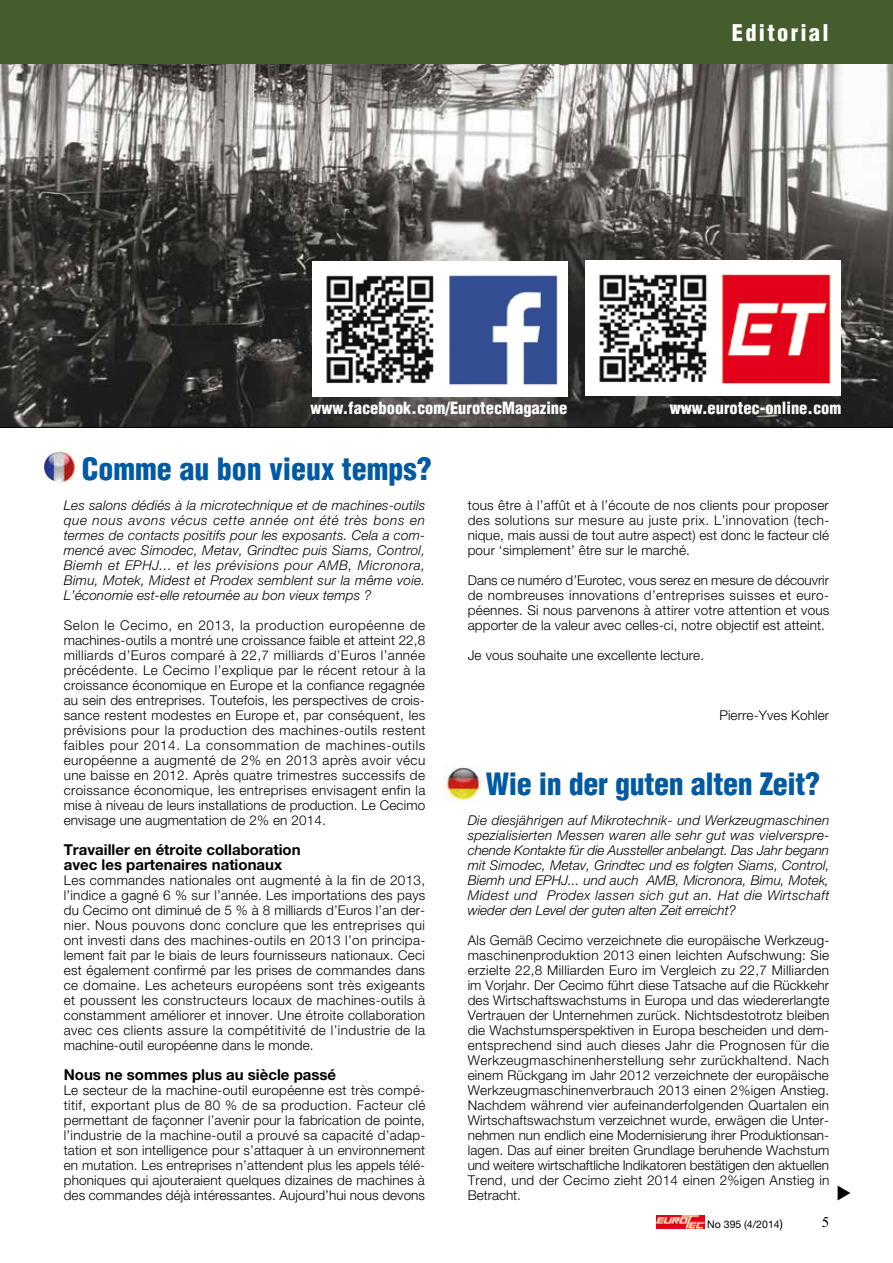
<style>
.page{position:relative;width:893px;height:1263px;background:#fff}
.page>*{position:absolute;margin:0;border:0;box-sizing:border-box;transform-origin:0 0}
.t1{font:900 condensed 30px "Helvetica";letter-spacing:-.01em;color:#005aa2}
.t2{font:900 condensed 22.5px "Helvetica";letter-spacing:.1em;color:#fff}
.t3{font:900 condensed 16.5px "Helvetica";color:#fff}
.t4{font:700 15px/15px "Helvetica Neue";color:#000}
.t5{font:300 13.5px/15px "Helvetica Neue";letter-spacing:.01em;color:#000;text-align:justify}
.t6{font:italic 300 13.5px/15px "Helvetica Neue";letter-spacing:.01em;color:#000;text-align:justify}
.t7{font:10.5px "Helvetica Neue";color:#000}
.s1{font-size:12px}
</style>
<div class="page">
<svg style="left:0;top:64px;width:893px;height:364px;background:#6c6b68"></svg>
<div style="left:0;top:0;width:893px;height:64px;background:#455c2d"></div>
<img style="left:44px;top:449px;width:32px;height:34px">
<img style="left:443px;top:765px;width:39px;height:36px">
<img style="left:313px;top:261px;width:255px;height:135px">
<img style="left:586px;top:260px;width:255px;height:135px">
<img style="left:657px;top:1215px;width:47px;height:13px">
<h2 class="t2" style="left:732px;top:18px;width:98px">Editorial</h2>
<p class="t3" style="left:310px;top:397px;width:258px">www.facebook.com/EurotecMagazine</p>
<p class="t3" style="left:670px;top:397px;width:173px">www.eurotec-online.com</p>
<h1 class="t1" style="left:82px;top:450px;width:351px">Comme au bon vieux temps?</h1>
<p class="t6" style="left:64px;top:497px;width:363px">Les salons dédiés à la microtechnique et de machines-outils que nous avons vécus cette année ont été très bons en termes de contacts positifs pour les exposants. Cela a com&shy;mencé avec Simodec, Metav, Grindtec puis Siams, Control, Biemh et EPHJ... et les prévisions pour AMB, Micronora, Bimu, Motek, Midest et Prodex semblent sur la même voie.<br>L’économie est-elle retournée au bon vieux temps ?</p>
<p class="t5" style="left:64px;top:617px;width:363px">Selon le Cecimo, en 2013, la production européenne de machines-outils a montré une croissance faible et atteint 22,8 milliards d’Euros comparé à 22,7 milliards d’Euros l’année précédente. Le Cecimo l’explique par le récent retour à la croissance économique en Europe et la confiance regagnée au sein des entreprises. Toutefois, les perspectives de crois&shy;sance restent modestes en Europe et, par conséquent, les prévisions pour la production des machines-outils restent faibles pour 2014. La consommation de machines-outils européenne a augmenté de 2% en 2013 après avoir vécu une baisse en 2012. Après quatre trimestres successifs de croissance économique, les entreprises envisagent enfin la mise à niveau de leurs installations de production. Le Cecimo envisage une augmentation de 2% en 2014.</p>
<p class="t4" style="left:64px;top:842px;width:238px">Travailler en étroite collaboration avec les partenaires nationaux</p>
<p class="t5" style="left:64px;top:872px;width:363px">Les commandes nationales ont augmenté à la fin de 2013, l’indice a gagné 6 % sur l’année. Les importations des pays du Cecimo ont diminué de 5 % à 8 milliards d’Euros l’an der&shy;nier. Nous pouvons donc conclure que les entreprises qui ont investi dans des machines-outils en 2013 l’on principa&shy;lement fait par le biais de leurs fournisseurs nationaux. Ceci est également confirmé par les prises de commandes dans ce domaine. Les acheteurs européens sont très exigeants et poussent les constructeurs locaux de machines-outils à constamment améliorer et innover. Une étroite collaboration avec ces clients assure la compétitivité de l’industrie de la machine-outil européenne dans le monde.</p>
<p class="t4" style="left:64px;top:1067px;width:274px">Nous ne sommes plus au siècle passé</p>
<p class="t5" style="left:64px;top:1082px;width:363px">Le secteur de la machine-outil européenne est très compé&shy;titif, exportant plus de 80 % de sa production. Facteur clé permettant de façonner l’avenir pour la fabrication de pointe, l’industrie de la machine-outil a prouvé sa capacité d’adap&shy;tation et son intelligence pour s’attaquer à un environnement en mutation. Les entreprises n’attendent plus les appels télé&shy;phoniques qui ajouteraient quelques dizaines de machines à des commandes déjà intéressantes. Aujourd’hui nous devons</p>
<p class="t5" style="left:468px;top:497px;width:363px">tous être à l’affût et à l’écoute de nos clients pour proposer des solutions sur mesure au juste prix. L’innovation (tech&shy;nique, mais aussi de tout autre aspect) est donc le facteur clé pour ‘simplement’ être sur le marché.</p>
<p class="t5" style="left:468px;top:572px;width:363px">Dans ce numéro d’Eurotec, vous serez en mesure de découvrir de nombreuses innovations d’entreprises suisses et euro&shy;péennes. Si nous parvenons à attirer votre attention et vous apporter de la valeur avec celles-ci, notre objectif est atteint.</p>
<p class="t5" style="left:468px;top:647px;width:238px">Je vous souhaite une excellente lecture.</p>
<p class="t5" style="left:719px;top:707px;width:111px">Pierre-Yves Kohler</p>
<h1 class="t1" style="left:486px;top:765px;width:336px">Wie in der guten alten Zeit?</h1>
<p class="t6" style="left:468px;top:812px;width:363px">Die diesjährigen auf Mikrotechnik- und Werkzeugmaschinen spezialisierten Messen waren alle sehr gut was vielverspre&shy;chende Kontakte für die Aussteller anbelangt. Das Jahr begann mit Simodec, Metav, Grindtec und es folgten Siams, Control, Biemh und EPHJ... und auch AMB, Micronora, Bimu, Motek, Midest und Prodex lassen sich gut an. Hat die Wirtschaft wieder den Level der guten alten Zeit erreicht?</p>
<p class="t5" style="left:468px;top:932px;width:363px">Als Gemäß Cecimo verzeichnete die europäische Werkzeug&shy;maschinenproduktion 2013 einen leichten Aufschwung: Sie erzielte 22,8 Milliarden Euro im Vergleich zu 22,7 Milliarden im Vorjahr. Der Cecimo führt diese Tatsache auf die Rückkehr des Wirtschaftswachstums in Europa und das wiedererlangte Vertrauen der Unternehmen zurück. Nichtsdestotrotz bleiben die Wachstumsperspektiven in Europa bescheiden und dem&shy;entsprechend sind auch dieses Jahr die Prognosen für die Werkzeugmaschinenherstellung sehr zurückhaltend. Nach einem Rückgang im Jahr 2012 verzeichnete der europäische Werkzeugmaschinenverbrauch 2013 einen 2%igen Anstieg.<br>Nachdem während vier aufeinanderfolgenden Quartalen ein Wirtschaftswachstum verzeichnet wurde, erwägen die Unter&shy;nehmen nun endlich eine Modernisierung ihrer Produktionsan&shy;lagen. Das auf einer breiten Grundlage beruhende Wachstum und weitere wirtschaftliche Indikatoren bestätigen den aktuellen Trend, und der Cecimo zieht 2014 einen 2%igen Anstieg in Betracht.</p>
<p class="t7" style="left:707px;top:1218px;width:77px">No 395 (4/2014<span class="s1">)</span></p>
</div>
